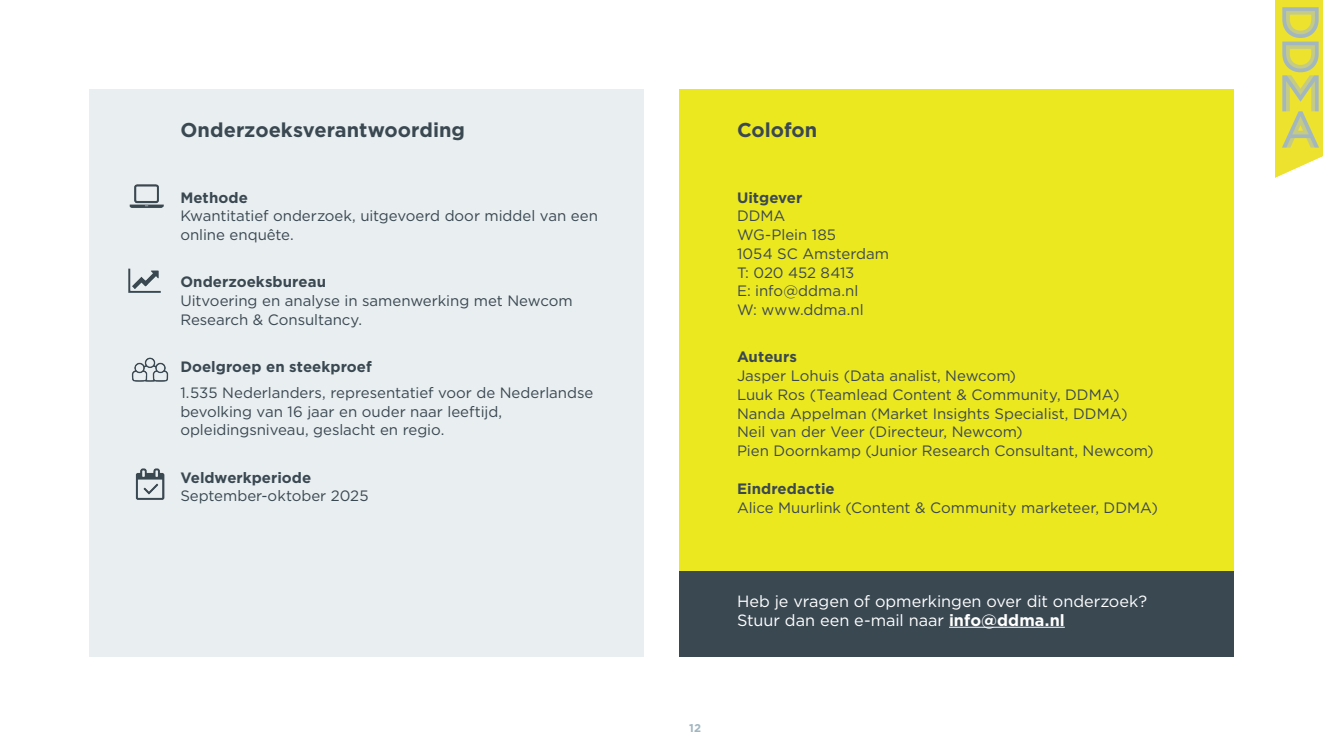
<style>
.page{position:relative;width:1323px;height:745px;background:#fff}
.page>*{position:absolute;margin:0;border:0;box-sizing:border-box;transform-origin:0 0}
.t1{font:700 20px "Gotham";color:#3a4852}
.t2{font:16.25px/18.8px "Gotham";color:#fff}
.t3{font:15px/18.8px "Gotham";color:#3a4852}
.t4{font:700 15px "Gotham";letter-spacing:.005em;color:#3a4852}
.t5{font:700 11.25px "Gotham";color:#a0b6c0}
.s1{font-weight:700}
</style>
<div class="page">
<img style="left:1276px;top:1px;width:47px;height:176px">
<div style="left:89px;top:89px;width:555px;height:566px;background:#e9eef0"></div>
<div style="left:679px;top:89px;width:555px;height:566px;background:#ece820"></div>
<div style="left:679px;top:570px;width:555px;height:85px;background:#3a4852"></div>
<hr style="left:949px;top:626px;width:116px;height:1px;background:#fff">
<img style="left:128px;top:268px;width:33px;height:25px">
<img style="left:131px;top:357px;width:38px;height:25px">
<img style="left:135px;top:468px;width:29px;height:32px">
<img style="left:130px;top:184px;width:34px;height:24px">
<h1 class="t1" style="left:180px;top:116px;width:286px">Onderzoeksverantwoording</h1>
<p class="t4" style="left:180px;top:187px;width:69px">Methode</p>
<p class="t3" style="left:180px;top:206px;width:419px">Kwantitatief onderzoek, uitgevoerd door middel van een online enquête.</p>
<p class="t4" style="left:180px;top:272px;width:147px">Onderzoeksbureau</p>
<p class="t3" style="left:180px;top:291px;width:394px">Uitvoering en analyse in samenwerking met Newcom<br>Research &amp; Consultancy.</p>
<p class="t4" style="left:180px;top:356px;width:193px">Doelgroep en steekproef</p>
<p class="t3" style="left:180px;top:382px;width:414px">1.535 Nederlanders, representatief voor de Nederlandse bevolking van 16 jaar en ouder naar leeftijd, opleidingsniveau, geslacht en regio.</p>
<p class="t4" style="left:180px;top:467px;width:132px">Veldwerkperiode</p>
<p class="t3" style="left:180px;top:486px;width:190px">September-oktober 2025</p>
<h1 class="t1" style="left:737px;top:116px;width:82px">Colofon</h1>
<p class="t4" style="left:737px;top:187px;width:67px">Uitgever</p>
<p class="t3" style="left:737px;top:206px;width:154px">DDMA<br>WG-Plein 185<br>1054 SC Amsterdam<br>T: 020 452 8413<br>E: info@ddma.nl<br>W: www.ddma.nl</p>
<p class="t4" style="left:737px;top:347px;width:61px">Auteurs</p>
<p class="t3" style="left:737px;top:366px;width:418px">Jasper Lohuis (Data analist, Newcom)<br>Luuk Ros (Teamlead Content &amp; Community, DDMA)<br>Nanda Appelman (Market Insights Specialist, DDMA)<br>Neil van der Veer (Directeur, Newcom)<br>Pien Doornkamp (Junior Research Consultant, Newcom)</p>
<p class="t4" style="left:737px;top:478px;width:99px">Eindredactie</p>
<p class="t3" style="left:737px;top:497px;width:422px">Alice Muurlink (Content &amp; Community marketeer, DDMA)</p>
<p class="t2" style="left:737px;top:591px;width:412px">Heb je vragen of opmerkingen over dit onderzoek?<br>Stuur dan een e-mail naar <span class="s1">info@ddma.nl</span></p>
<p class="t5" style="left:689px;top:720px;width:13px">12</p>
</div>
